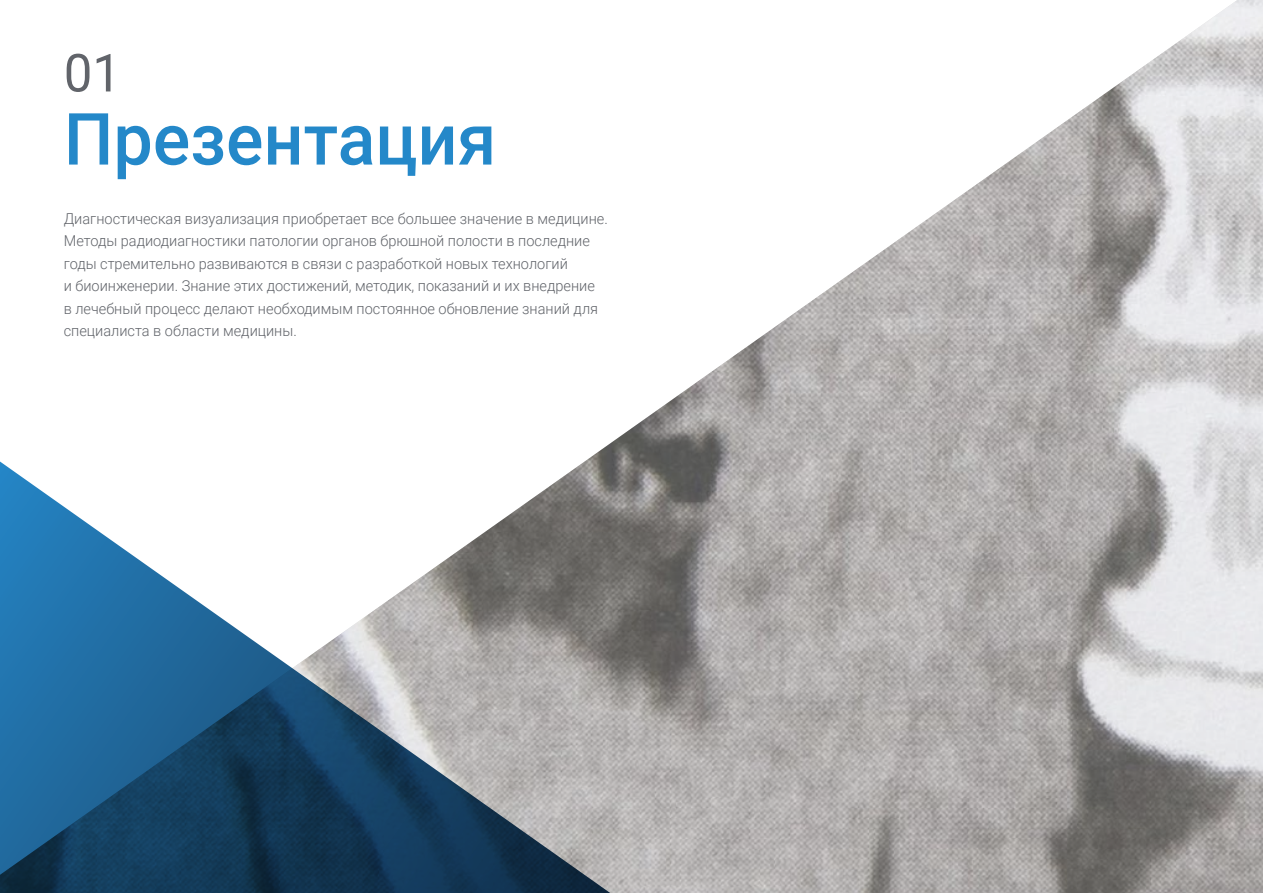
<style>
.page{position:relative;width:1263px;height:893px;background:#fff}
.page>*{position:absolute;margin:0;border:0;box-sizing:border-box;transform-origin:0 0}
.t1{font:500 72px "Roboto";color:#2488c9}
.t2{font:52.5px "Roboto";color:#61646a}
.t3{font:300 15px/22.5px "Roboto";color:#61646a}
</style>
<div class="page">
<img style="left:606px;top:0;width:657px;height:893px">
<svg style="left:0;top:446px;width:640px;height:447px"></svg>
<h2 class="t2" style="left:64px;top:36px;width:59px">01</h2>
<h1 class="t1" style="left:64px;top:89px;width:434px">Презентация</h1>
<p class="t3" style="left:64px;top:207px;width:546px">Диагностическая визуализация приобретает все большее значение в медицине.<br>Методы радиодиагностики патологии органов брюшной полости в последние годы стремительно развиваются в связи с разработкой новых технологий<br>и биоинженерии. Знание этих достижений, методик, показаний и их внедрение<br>в лечебный процесс делают необходимым постоянное обновление знаний для специалиста в области медицины.</p>
</div>
